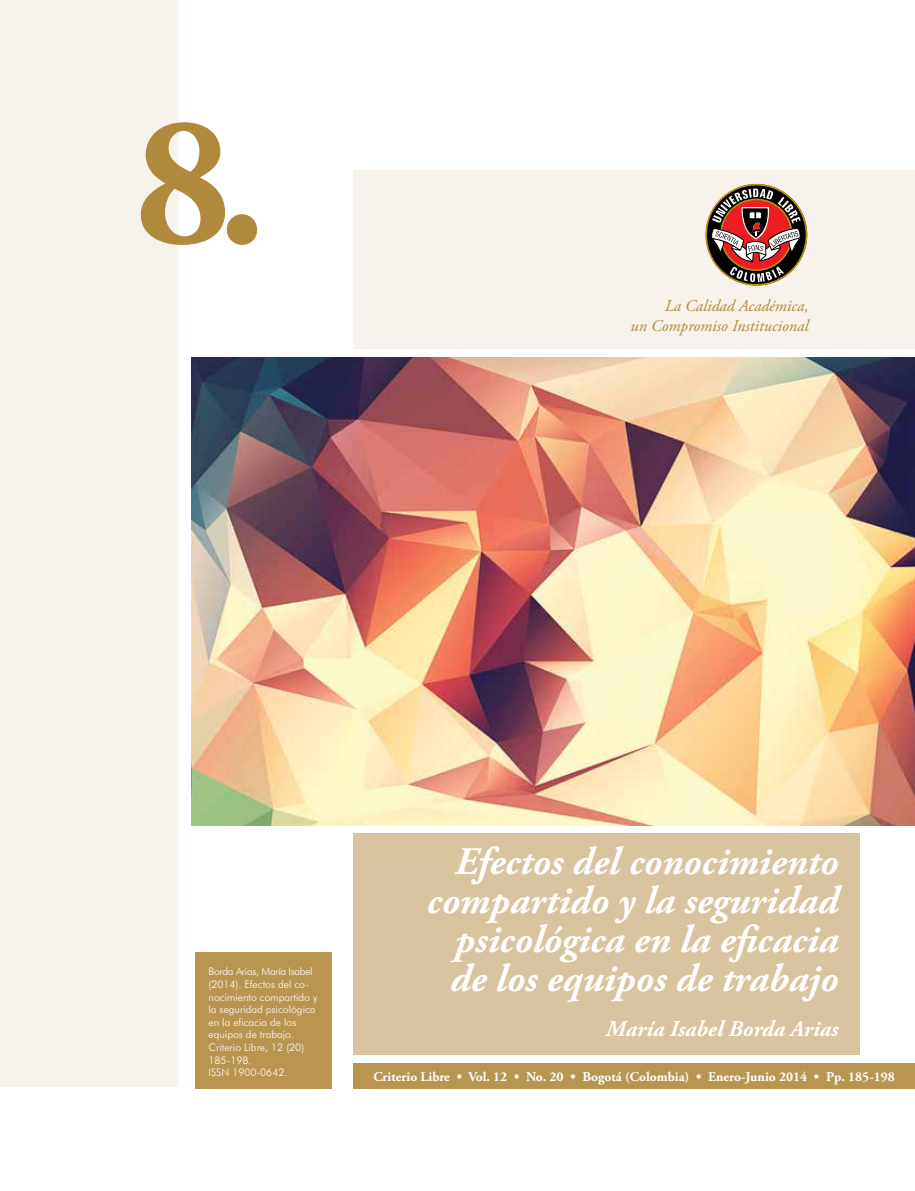
<style>
.page{position:relative;width:915px;height:1191px;background:#fff}
.page>*{position:absolute;margin:0;border:0;box-sizing:border-box;transform-origin:0 0}
.t1{font:700 187.5px "Adobe Garamond Pro";color:#b1893d}
.t2{font:italic 700 39px/39px "Adobe Garamond Pro";color:#fff;text-align:right}
.t3{font:italic 700 22.5px "Adobe Garamond Pro";color:#fff}
.t4{font:italic 16.5px/19.8px "Adobe Garamond Pro";color:#b1893d;text-align:right}
.t5{font:700 13.5px "Adobe Garamond Pro";color:#fff}
.t6{font:300 10.5px/12.6px "Futura BT";color:#fff}
</style>
<div class="page">
<div style="left:353px;top:170px;width:561px;height:179px;background:#f7f3ec"></div>
<div style="left:353px;top:833px;width:506px;height:221px;background:#d8c49e"></div>
<div style="left:0;top:0;width:179px;height:1086px;background:#f7f3ec"></div>
<svg style="left:705px;top:184px;width:102px;height:102px"></svg>
<img style="left:191px;top:357px;width:723px;height:468px">
<div style="left:196px;top:952px;width:136px;height:137px;background:#b99550"></div>
<div style="left:353px;top:1063px;width:561px;height:26px;background:#b99550"></div>
<h1 class="t1" style="left:134px;top:74px;width:134px">8.</h1>
<h3 class="t4" style="left:630px;top:297px;width:179px">La Calidad Académica,<br>un Compromiso Institucional</h3>
<p class="t6" style="left:208px;top:965px;width:110px">Borda Arias, María Isabel (2014). Efectos del co&shy;nocimiento compartido y la seguridad psicológica en la eficacia de los equipos de trabajo.<br>Criterio Libre, 12 (20)<br>185-198.<br>ISSN 1900-0642.</p>
<h2 class="t2" style="left:427px;top:842px;width:413px">Efectos del conocimiento compartido y la seguridad psicológica en la eficacia de los equipos de trabajo</h2>
<h3 class="t3" style="left:605px;top:1015px;width:234px">María Isabel Borda Arias</h3>
<p class="t5" style="left:373px;top:1069px;width:522px">Criterio Libre • Vol. 12 • No. 20 • Bogotá (Colombia) • Enero-Junio 2014 • Pp. 185-198</p>
</div>
